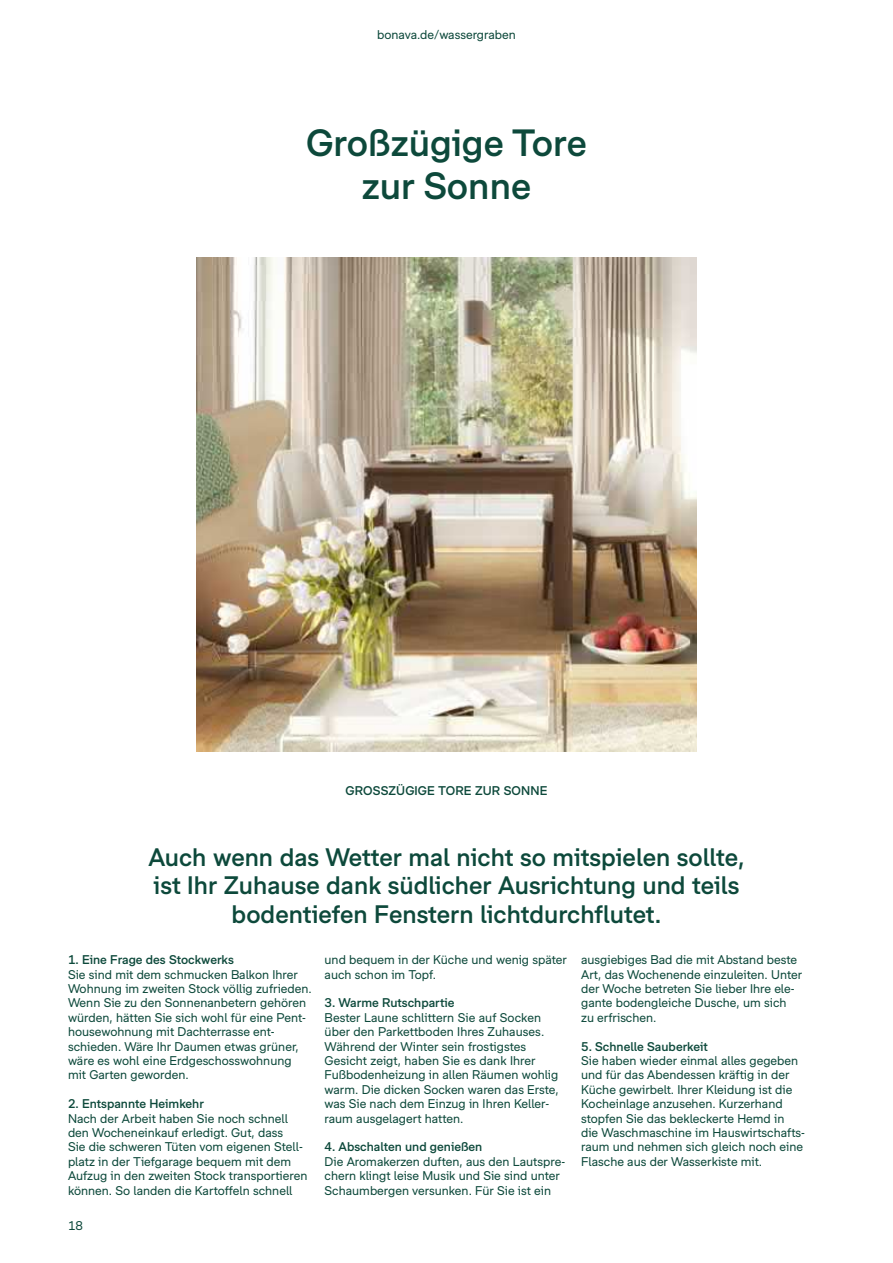
<style>
.page{position:relative;width:893px;height:1263px;background:#fff}
.page>*{position:absolute;margin:0;border:0;box-sizing:border-box;transform-origin:0 0}
.t1{font:500 36px/43.2px "Bonava Sans";color:#0d493b;text-align:center}
.t2{font:500 24px/28.8px "Bonava Sans";color:#0d493b;text-align:center}
.t3{font:12px/14.4px "Bonava Sans";color:#0d493b}
.t4{font:500 12px "Bonava Sans";color:#0d493b}
</style>
<div class="page">
<img style="left:196px;top:258px;width:501px;height:494px">
<p class="t3" style="left:377px;top:27px;width:140px">bonava.de/wassergraben</p>
<h1 class="t1" style="left:306px;top:120px;width:282px">Großzügige Tore zur Sonne</h1>
<p class="t4" style="left:346px;top:783px;width:203px">GROSSZÜGIGE TORE ZUR SONNE</p>
<h2 class="t2" style="left:148px;top:842px;width:598px">Auch wenn das Wetter mal nicht so mitspielen sollte, ist Ihr Zuhause dank südlicher Ausrichtung und teils bodentiefen Fenstern lichtdurchflutet.</h2>
<p class="t4" style="left:68px;top:952px;width:167px">1. Eine Frage des Stockwerks</p>
<p class="t3" style="left:68px;top:967px;width:245px">Sie sind mit dem schmucken Balkon Ihrer Wohnung im zweiten Stock völlig zufrieden.<br>Wenn Sie zu den Sonnenanbetern gehören würden, hätten Sie sich wohl für eine Pent&shy;housewohnung mit Dachterrasse ent&shy;schieden. Wäre Ihr Daumen etwas grüner, wäre es wohl eine Erdgeschosswohnung mit Garten geworden.</p>
<p class="t4" style="left:68px;top:1096px;width:137px">2. Entspannte Heimkehr</p>
<p class="t3" style="left:68px;top:1111px;width:241px">Nach der Arbeit haben Sie noch schnell den Wocheneinkauf erledigt. Gut, dass<br>Sie die schweren Tüten vom eigenen Stell&shy;platz in der Tiefgarage bequem mit dem Aufzug in den zweiten Stock transportieren können. So landen die Kartoffeln schnell</p>
<p class="t3" style="left:68px;top:1218px;width:17px">18</p>
<p class="t3" style="left:325px;top:952px;width:244px">und bequem in der Küche und wenig später auch schon im Topf.</p>
<p class="t4" style="left:325px;top:996px;width:131px">3. Warme Rutschpartie</p>
<p class="t3" style="left:325px;top:1010px;width:236px">Bester Laune schlittern Sie auf Socken über den Parkettboden Ihres Zuhauses.<br>Während der Winter sein frostigstes Gesicht zeigt, haben Sie es dank Ihrer Fußbodenheizung in allen Räumen wohlig warm. Die dicken Socken waren das Erste, was Sie nach dem Einzug in Ihren Keller&shy;raum ausgelagert hatten.</p>
<p class="t4" style="left:325px;top:1140px;width:159px">4. Abschalten und genießen</p>
<p class="t3" style="left:325px;top:1154px;width:242px">Die Aromakerzen duften, aus den Lautspre&shy;chern klingt leise Musik und Sie sind unter<br>Schaumbergen versunken. Für Sie ist ein</p>
<p class="t3" style="left:581px;top:952px;width:223px">ausgiebiges Bad die mit Abstand beste Art, das Wochenende einzuleiten. Unter der Woche betreten Sie lieber Ihre ele&shy;gante bodengleiche Dusche, um sich zu erfrischen.</p>
<p class="t4" style="left:581px;top:1039px;width:128px">5. Schnelle Sauberkeit</p>
<p class="t3" style="left:581px;top:1053px;width:225px">Sie haben wieder einmal alles gegeben und für das Abendessen kräftig in der Küche gewirbelt. Ihrer Kleidung ist die Kocheinlage anzusehen. Kurzerhand stopfen Sie das bekleckerte Hemd in<br>die Waschmaschine im Hauswirtschafts&shy;raum und nehmen sich gleich noch eine Flasche aus der Wasserkiste mit.</p>
</div>
